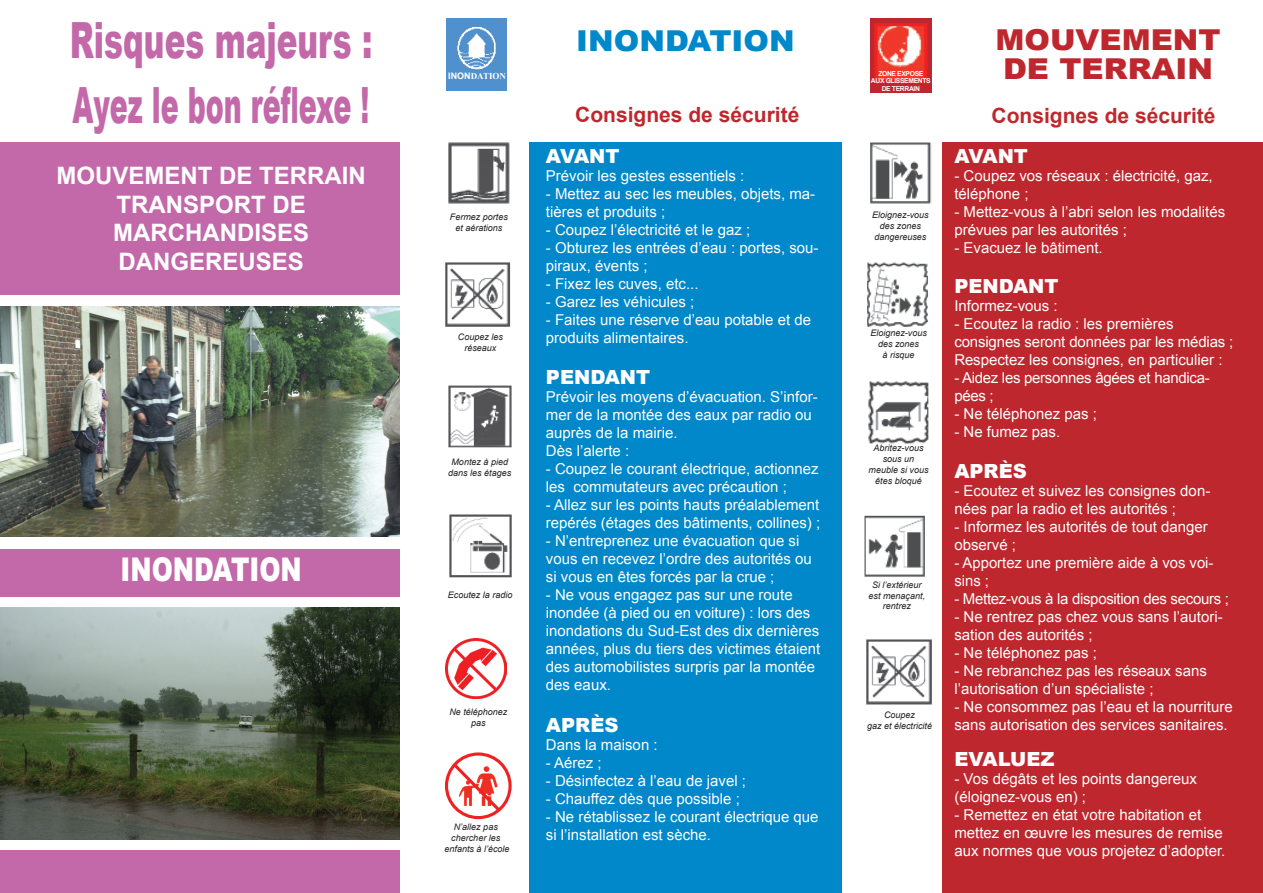
<style>
.page{position:relative;width:1263px;height:893px;background:#fff}
.page>*{position:absolute;margin:0;border:0;box-sizing:border-box;transform-origin:0 0}
.t1{font:900 49.95px/64.8px "Arial";color:#c369a9;scale:.62 1}
.t2{font:900 32.7px "Arial";color:#fff;scale:.78 1}
.t3{font:900 28.8px/28.8px "Arial";color:#be272d;scale:1.07 1}
.t4{font:900 28.8px "Arial";color:#0088cb;scale:1.07 1}
.t5{font:700 24px/28.8px "Arial";color:#fff;text-align:center}
.t6{font:700 21px "Arial";color:#be272d}
.t7{font:900 19.5px "Arial";color:#fff}
.t8{font:15px/18px "Arial";color:#fff}
.t9{font:15px/18px "Arial";letter-spacing:-.02em;color:#fff}
.t10{font:italic 9px/10.8px "Arial";color:#231f20;text-align:center}
.t11{font:700 9px "Times New Roman";color:#fff}
.t12{font:700 6.75px/7.5px "Arial";letter-spacing:-.05em;color:#fff;text-align:center}
.s1{font-family:"Arial"}
</style>
<div class="page">
<div style="left:870px;top:18px;width:62px;height:75px;background:#be272d"></div>
<div style="left:0;top:142px;width:400px;height:751px;background:#c369a9"></div>
<div style="left:0;top:598px;width:421px;height:252px;background:#fff"></div>
<div style="left:0;top:295px;width:421px;height:253px;background:#fff"></div>
<img style="left:0;top:307px;width:400px;height:229px">
<img style="left:0;top:608px;width:400px;height:232px">
<div style="left:943px;top:142px;width:320px;height:751px;background:#be272d"></div>
<img style="left:878px;top:27px;width:45px;height:52px">
<div style="left:874px;top:23px;width:53px;height:60px;border:3px solid #ee2123"></div>
<img style="left:870px;top:142px;width:62px;height:62px">
<img style="left:867px;top:262px;width:61px;height:65px">
<img style="left:868px;top:382px;width:61px;height:62px">
<img style="left:866px;top:639px;width:66px;height:66px">
<img style="left:864px;top:515px;width:61px;height:62px">
<div style="left:529px;top:142px;width:313px;height:751px;background:#0088cb"></div>
<img style="left:446px;top:18px;width:61px;height:72px">
<img style="left:445px;top:262px;width:66px;height:65px">
<img style="left:446px;top:638px;width:60px;height:60px">
<img style="left:448px;top:142px;width:62px;height:62px">
<img style="left:448px;top:385px;width:64px;height:63px">
<img style="left:449px;top:514px;width:63px;height:64px">
<div style="left:445px;top:752px;width:67px;height:67px;border:3px solid #ee2123;border-radius:50%"></div>
<svg style="left:449px;top:760px;width:55px;height:55px"></svg>
<h1 class="t1" style="left:70px;top:6px;width:490px">Risques majeurs :<br>Ayez le bon réflexe !</h1>
<h3 class="t5" style="left:57px;top:162px;width:311px">MOUVEMENT DE TERRAIN<br>TRANSPORT DE<br>MARCHANDISES<br>DANGEREUSES</h3>
<h2 class="t2" style="left:121px;top:546px;width:234px">INONDATION</h2>
<p class="t11" style="left:448px;top:69px;width:59px"><span class="s1">INON</span>DATION</p>
<p class="t10" style="left:450px;top:212px;width:60px">Fermez portes et aérations</p>
<p class="t10" style="left:458px;top:332px;width:47px">Coupez les réseaux</p>
<p class="t10" style="left:448px;top:456px;width:65px">Montez à pied dans les étages</p>
<p class="t10" style="left:448px;top:590px;width:66px">Ecoutez la radio</p>
<p class="t10" style="left:449px;top:707px;width:60px">Ne téléphonez pas</p>
<p class="t10" style="left:445px;top:822px;width:67px">N’allez pas chercher les enfants à l’école</p>
<h3 class="t4" style="left:576px;top:20px;width:206px">INONDATION</h3>
<h3 class="t6" style="left:575px;top:101px;width:226px">Consignes de sécurité</h3>
<h3 class="t7" style="left:546px;top:142px;width:75px">AVANT</h3>
<p class="t8" style="left:546px;top:167px;width:200px">Prévoir les gestes essentiels :</p>
<p class="t8" style="left:546px;top:185px;width:271px">- Mettez au sec les meubles, objets, ma&shy;tières et produits ;</p>
<p class="t8" style="left:546px;top:221px;width:206px">- Coupez l’électricité et le gaz ;</p>
<p class="t8" style="left:546px;top:239px;width:274px">- Obturez les entrées d’eau : portes, sou&shy;piraux, évents ;</p>
<p class="t8" style="left:546px;top:275px;width:154px">- Fixez les cuves, etc...</p>
<p class="t8" style="left:546px;top:293px;width:150px">- Garez les véhicules ;</p>
<p class="t8" style="left:546px;top:311px;width:267px">- Faites une réserve d’eau potable et de produits alimentaires.</p>
<h3 class="t7" style="left:546px;top:363px;width:106px">PENDANT</h3>
<p class="t8" style="left:546px;top:388px;width:273px">Prévoir les moyens d’évacuation. S’infor&shy;mer de la montée des eaux par radio ou auprès de la mairie.<br>Dès l’alerte :</p>
<p class="t8" style="left:546px;top:460px;width:274px">- Coupez le courant électrique, actionnez les commutateurs avec précaution ;</p>
<p class="t8" style="left:546px;top:496px;width:276px">- Allez sur les points hauts préalablement repérés (étages des bâtiments, collines) ;</p>
<p class="t8" style="left:546px;top:532px;width:267px">- N’entreprenez une évacuation que si vous en recevez l’ordre des autorités ou si vous en êtes forcés par la crue ;</p>
<p class="t8" style="left:546px;top:586px;width:276px">- Ne vous engagez pas sur une route inondée (à pied ou en voiture) : lors des inondations du Sud-Est des dix dernières années, plus du tiers des victimes étaient des automobilistes surpris par la montée des eaux.</p>
<h3 class="t7" style="left:546px;top:710px;width:74px">APRÈS</h3>
<p class="t8" style="left:546px;top:735px;width:113px">Dans la maison :</p>
<p class="t8" style="left:546px;top:753px;width:57px">- Aérez ;</p>
<p class="t8" style="left:546px;top:771px;width:202px">- Désinfectez à l’eau de javel ;</p>
<p class="t8" style="left:546px;top:789px;width:195px">- Chauffez dès que possible ;</p>
<p class="t8" style="left:546px;top:807px;width:274px">- Ne rétablissez le courant électrique que si l’installation est sèche.</p>
<p class="t12" style="left:871px;top:70px;width:61px">ZONE EXPOSE<br>AUX GLISSEMENTS<br>DE TERRAIN</p>
<p class="t10" style="left:872px;top:209px;width:58px">Eloignez-vous des zones dangereuses</p>
<p class="t10" style="left:870px;top:328px;width:58px">Eloignez-vous des zones<br>à risque</p>
<p class="t10" style="left:868px;top:443px;width:62px">Abritez-vous sous un meuble si vous êtes bloqué</p>
<p class="t10" style="left:869px;top:579px;width:58px">Si l’extérieur est menaçant, rentrez</p>
<p class="t10" style="left:867px;top:710px;width:67px">Coupez<br>gaz et électricité</p>
<h3 class="t3" style="left:995px;top:24px;width:212px">MOUVEMENT<br>DE TERRAIN</h3>
<h3 class="t6" style="left:991px;top:101px;width:226px">Consignes de sécurité</h3>
<h3 class="t7" style="left:954px;top:142px;width:75px">AVANT</h3>
<p class="t8" style="left:954px;top:167px;width:260px">- Coupez vos réseaux : électricité, gaz, téléphone ;</p>
<p class="t8" style="left:954px;top:203px;width:272px">- Mettez-vous à l’abri selon les modalités prévues par les autorités ;</p>
<p class="t8" style="left:954px;top:239px;width:150px">- Evacuez le bâtiment.</p>
<h3 class="t7" style="left:954px;top:272px;width:106px">PENDANT</h3>
<p class="t8" style="left:954px;top:297px;width:105px">Informez-vous :</p>
<p class="t8" style="left:954px;top:315px;width:281px">- Ecoutez la radio : les premières consignes seront données par les médias ;<br>Respectez les consignes, en particulier :</p>
<p class="t9" style="left:954px;top:369px;width:257px">- Aidez les personnes âgées et handica&shy;pées ;</p>
<p class="t8" style="left:954px;top:405px;width:144px">- Ne téléphonez pas ;</p>
<p class="t8" style="left:954px;top:423px;width:107px">- Ne fumez pas.</p>
<h3 class="t7" style="left:954px;top:456px;width:74px">APRÈS</h3>
<p class="t8" style="left:954px;top:481px;width:257px">- Ecoutez et suivez les consignes don&shy;nées par la radio et les autorités ;</p>
<p class="t8" style="left:954px;top:517px;width:255px">- Informez les autorités de tout danger observé ;</p>
<p class="t8" style="left:954px;top:553px;width:261px">- Apportez une première aide à vos voi&shy;sins ;</p>
<p class="t9" style="left:954px;top:589px;width:276px">- Mettez-vous à la disposition des secours ;</p>
<p class="t8" style="left:954px;top:607px;width:270px">- Ne rentrez pas chez vous sans l’autori&shy;sation des autorités ;</p>
<p class="t8" style="left:954px;top:643px;width:144px">- Ne téléphonez pas ;</p>
<p class="t8" style="left:954px;top:661px;width:254px">- Ne rebranchez pas les réseaux sans l’autorisation d’un spécialiste ;</p>
<p class="t8" style="left:954px;top:697px;width:280px">- Ne consommez pas l’eau et la nourriture sans autorisation des services sanitaires.</p>
<h3 class="t7" style="left:954px;top:745px;width:102px">EVALUEZ</h3>
<p class="t8" style="left:954px;top:770px;width:244px">- Vos dégâts et les points dangereux (éloignez-vous en) ;</p>
<p class="t8" style="left:954px;top:806px;width:273px">- Remettez en état votre habitation et mettez en œuvre les mesures de remise aux normes que vous projetez d’adopter.</p>
</div>
